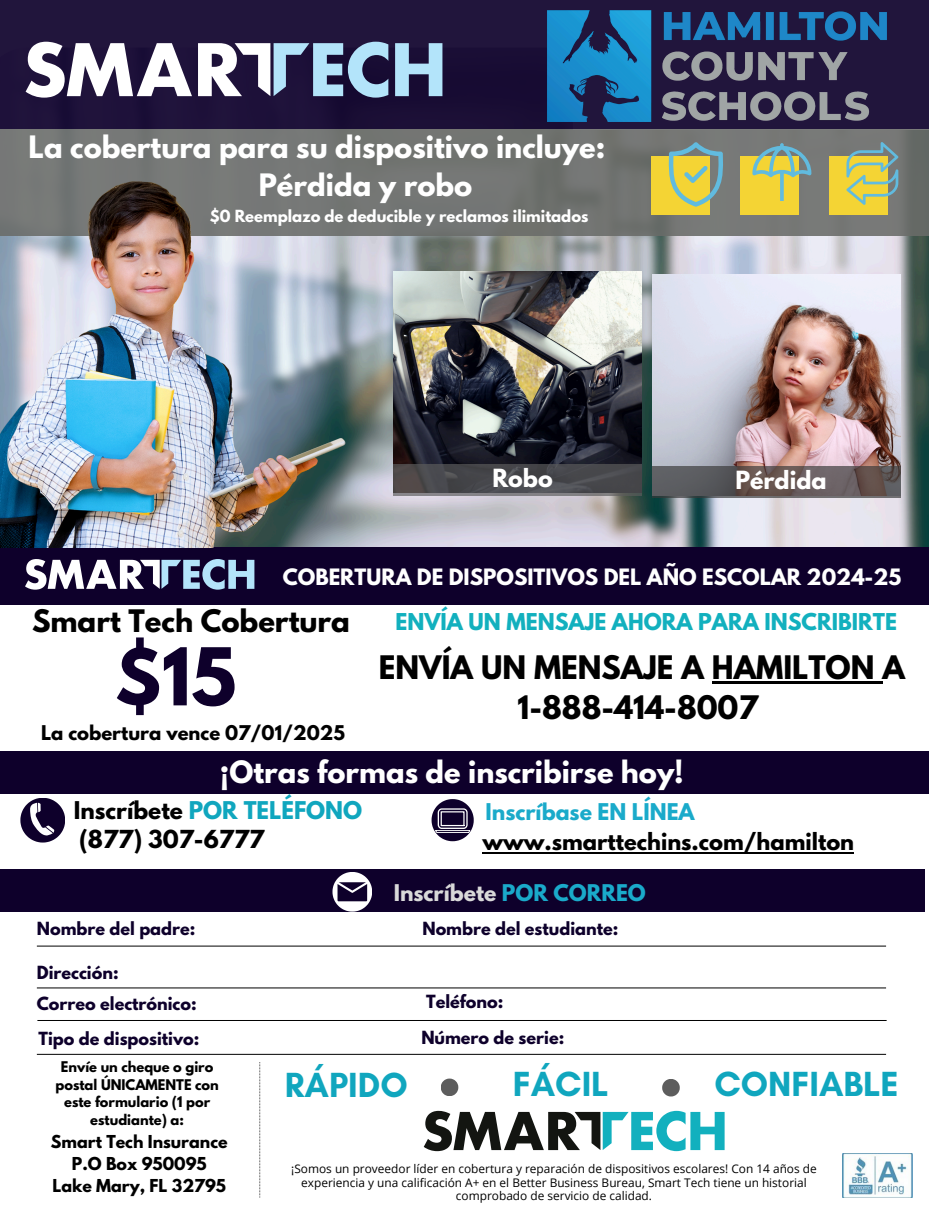
<style>
.page{position:relative;width:929px;height:1210px;background:#fff}
.page>*{position:absolute;margin:0;border:0;box-sizing:border-box;transform-origin:0 0}
.t1{font:700 70.5px "League Spartan";color:#0e002b}
.t2{font:700 35.6px "Glacial Indifference";color:#10a6be}
.t3{font:700 28.7px/39.8px "League Spartan";color:#000;text-align:center}
.t4{font:700 27.5px "League Spartan";color:#000}
.t5{font:700 27.4px/38.2px "League Spartan";color:#fff}
.t6{font:700 27.3px "League Spartan";color:#fff}
.t7{font:700 22.2px "League Spartan";color:#fff}
.t8{font:700 22px "League Spartan";color:#000}
.t9{font:700 21.7px "League Spartan";color:#10a6be}
.t10{font:700 21px "League Spartan";color:#000}
.t11{font:700 20.6px "League Spartan";color:#12b0be}
.t12{font:700 20.4px "League Spartan";color:#d9d9d9}
.t13{font:700 20.4px "League Spartan";color:#1aaaca}
.t14{font:700 20px "League Spartan";color:#fff}
.t15{font:700 18px "League Spartan";color:#000}
.t16{font:700 16.1px "League Spartan";color:#0e002b}
.t17{font:700 16px "League Spartan";color:#0e002b}
.t18{font:700 15.8px "League Spartan";color:#000}
.t19{font:700 14.8px "League Spartan";color:#fff}
.t20{font:700 13px/17.8px "League Spartan";color:#000;text-align:center}
.t21{font:11.9px/13.4px "Open Sans";color:#000;text-align:center}
.s1{color:#000}
.s2{color:#1aaaca}
</style>
<div class="page">
<div style="left:0;top:752px;width:928px;height:42px;background:#0e002b"></div>
<img style="left:367px;top:236px;width:561px;height:311px">
<div style="left:0;top:0;width:928px;height:129px;background:#21153c"></div>
<div style="left:0;top:547px;width:928px;height:58px;background:#0e002b"></div>
<svg style="left:26px;top:42px;width:166px;height:56px"></svg>
<svg style="left:198px;top:42px;width:190px;height:56px"></svg>
<svg style="left:395px;top:43px;width:47px;height:53px"></svg>
<svg style="left:25px;top:559px;width:229px;height:31px"></svg>
<div style="left:0;top:129px;width:928px;height:107px;background:#747675"></div>
<img style="left:0;top:181px;width:367px;height:366px">
<div style="left:651px;top:156px;width:58px;height:58px;background:#f4d434"></div>
<svg style="left:668px;top:142px;width:55px;height:65px"></svg>
<div style="left:740px;top:156px;width:58px;height:58px;background:#f4d434"></div>
<svg style="left:752px;top:143px;width:59px;height:58px"></svg>
<div style="left:829px;top:156px;width:59px;height:58px;background:#f4d434"></div>
<svg style="left:846px;top:142px;width:52px;height:63px"></svg>
<svg style="left:431px;top:799px;width:42px;height:42px"></svg>
<svg style="left:20px;top:798px;width:45px;height:44px"></svg>
<hr style="left:37px;top:946px;width:849px;height:1px;background:#000">
<hr style="left:37px;top:987px;width:849px;height:1px;background:#000">
<hr style="left:37px;top:1020px;width:849px;height:1px;background:#000">
<hr style="left:37px;top:1054px;width:849px;height:1px;background:#000">
<div style="left:0;top:869px;width:924px;height:42px;background:#0e002b"></div>
<svg style="left:332px;top:872px;width:40px;height:39px"></svg>
<svg style="left:259px;top:1062px;width:1px;height:136px"></svg>
<img style="left:842px;top:1154px;width:70px;height:43px">
<svg style="left:662px;top:1079px;width:17px;height:17px"></svg>
<svg style="left:441px;top:1078px;width:17px;height:18px"></svg>
<svg style="left:424px;top:1111px;width:300px;height:40px"></svg>
<img style="left:548px;top:10px;width:338px;height:112px">
<img style="left:394px;top:272px;width:247px;height:192px">
<svg style="left:394px;top:464px;width:248px;height:31px;background:#4c4c4f"></svg>
<hr style="left:482px;top:852px;width:372px;height:1px;background:#000">
<hr style="left:711px;top:681px;width:171px;height:2px;background:#000">
<img style="left:652px;top:274px;width:248px;height:192px">
<svg style="left:652px;top:466px;width:248px;height:32px;background:#615959"></svg>
<p class="t5" style="left:259px;top:131px;width:348px;text-indent:-230px">La cobertura para su dispositivo incluye:<br>Pérdida y robo</p>
<h6 class="t19" style="left:210px;top:208px;width:380px">$0 Reemplazo de deducible y reclamos ilimitados</h6>
<h1 class="t7" style="left:492px;top:467px;width:62px">Robo</h1>
<p class="t7" style="left:735px;top:469px;width:93px">Pérdida</p>
<p class="t14" style="left:283px;top:567px;width:620px">COBERTURA DE DISPOSITIVOS DEL AÑO ESCOLAR 2024-25</p>
<p class="t11" style="left:395px;top:611px;width:503px">ENVÍA UN MENSAJE AHORA PARA INSCRIBIRTE</p>
<h6 class="t4" style="left:32px;top:607px;width:319px">Smart Tech Cobertura</h6>
<h6 class="t1" style="left:114px;top:642px;width:123px">$15</h6>
<p class="t15" style="left:41px;top:723px;width:305px">La cobertura vence 07/01/2025</p>
<p class="t3" style="left:379px;top:651px;width:527px">ENVÍA UN MENSAJE A HAMILTON A<br>1-888-414-8007</p>
<h3 class="t6" style="left:220px;top:758px;width:465px">¡Otras formas de inscribirse hoy!</h3>
<p class="t9" style="left:74px;top:799px;width:290px"><span class="s1">Inscríbete</span> POR TELÉFONO</p>
<p class="t13" style="left:485px;top:802px;width:210px">Inscríbase EN LÍNEA</p>
<h4 class="t8" style="left:79px;top:828px;width:187px">(877) 307-6777</h4>
<h5 class="t10" style="left:482px;top:831px;width:373px">www.smarttechins.com/hamilton</h5>
<p class="t12" style="left:394px;top:882px;width:253px">Inscríbete <span class="s2">POR CORREO</span></p>
<p class="t17" style="left:37px;top:920px;width:160px">Nombre del padre:</p>
<p class="t17" style="left:422px;top:920px;width:197px">Nombre del estudiante:</p>
<p class="t17" style="left:37px;top:964px;width:83px">Dirección:</p>
<p class="t17" style="left:37px;top:996px;width:161px">Correo electrónico:</p>
<p class="t16" style="left:426px;top:994px;width:79px">Teléfono:</p>
<h4 class="t17" style="left:38px;top:1030px;width:162px">Tipo de dispositivo:</h4>
<h6 class="t17" style="left:421px;top:1029px;width:144px">Número de serie:</h6>
<h6 class="t20" style="left:56px;top:1059px;width:165px">Envíe un cheque o giro postal ÚNICAMENTE con este formulario (1 por estudiante) a:</h6>
<h6 class="t18" style="left:51px;top:1134px;width:178px">Smart Tech Insurance</h6>
<p class="t18" style="left:72px;top:1156px;width:136px">P.O Box 950095</p>
<p class="t18" style="left:52px;top:1177px;width:175px">Lake Mary, FL 32795</p>
<p class="t2" style="left:285px;top:1062px;width:124px">RÁPIDO</p>
<p class="t2" style="left:513px;top:1062px;width:97px">FÁCIL</p>
<h5 class="t2" style="left:714px;top:1062px;width:186px">CONFIABLE</h5>
<h6 class="t21" style="left:291px;top:1162px;width:527px">¡Somos un proveedor líder en cobertura y reparación de dispositivos escolares! Con 14 años de experiencia y una calificación A+ en el Better Business Bureau, Smart Tech tiene un historial comprobado de servicio de calidad.</h6>
</div>
